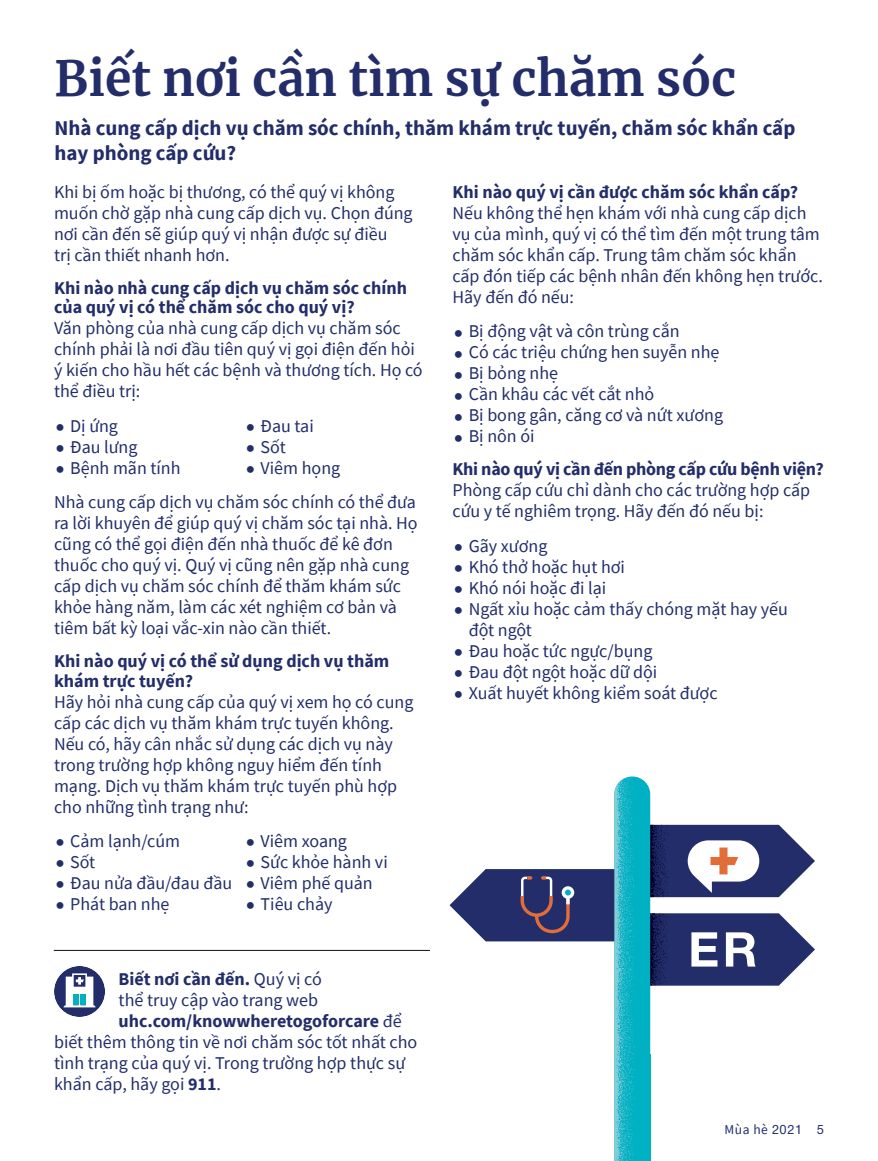
<style>
.page{position:relative;width:878px;height:1161px;background:#fff}
.page>*{position:absolute;margin:0;border:0;box-sizing:border-box;transform-origin:0 0}
.t1{font:700 48px "Merriweather";color:#222d6a}
.t2{font:700 21px/25.2px "Source Sans Pro";color:#222d6a}
.t3{font:18px/21px "Source Sans Pro";color:#222d6a}
.t4{font:700 18px/19.5px "Source Sans Pro";color:#222d6a}
.t5{font:13.5px "Source Sans Pro";color:#222d6a}
.s1{font-weight:400}
.s2{font-weight:700}
.s3{font-family:"UHC Sans";font-weight:500}
</style>
<div class="page">
<hr style="left:54px;top:950px;width:376px;height:1px;background:#121212">
<div style="left:54px;top:966px;width:51px;height:51px;background:#222d6a;border-radius:50%"></div>
<svg style="left:64px;top:973px;width:31px;height:34px"></svg>
<div style="left:73px;top:995px;width:5px;height:10px;background:#00b0c3"></div>
<div style="left:81px;top:995px;width:5px;height:10px;background:#00b0c3"></div>
<svg style="left:449px;top:776px;width:366px;height:385px"></svg>
<h1 class="t1" style="left:55px;top:45px;width:683px">Biết nơi cần tìm sự chăm sóc</h1>
<p class="t2" style="left:55px;top:115px;width:742px">Nhà cung cấp dịch vụ chăm sóc chính, thăm khám trực tuyến, chăm sóc khẩn cấp hay phòng cấp cứu?</p>
<p class="t3" style="left:54px;top:181px;width:360px">Khi bị ốm hoặc bị thương, có thể quý vị không muốn chờ gặp nhà cung cấp dịch vụ. Chọn đúng nơi cần đến sẽ giúp quý vị nhận được sự điều<br>trị cần thiết nhanh hơn.</p>
<p class="t4" style="left:54px;top:278px;width:354px">Khi nào nhà cung cấp dịch vụ chăm sóc chính của quý vị có thể chăm sóc cho quý vị?</p>
<p class="t3" style="left:54px;top:317px;width:370px">Văn phòng của nhà cung cấp dịch vụ chăm sóc chính phải là nơi đầu tiên quý vị gọi điện đến hỏi ý kiến cho hầu hết các bệnh và thương tích. Họ có thể điều trị:</p>
<p class="t3" style="left:70px;top:415px;width:112px">Dị ứng<br>Đau lưng<br>Bệnh mãn tính</p>
<p class="t3" style="left:260px;top:415px;width:81px">Đau tai<br>Sốt<br>Viêm họng</p>
<p class="t3" style="left:54px;top:491px;width:365px">Nhà cung cấp dịch vụ chăm sóc chính có thể đưa ra lời khuyên để giúp quý vị chăm sóc tại nhà. Họ cũng có thể gọi điện đến nhà thuốc để kê đơn thuốc cho quý vị. Quý vị cũng nên gặp nhà cung cấp dịch vụ chăm sóc chính để thăm khám sức khỏe hàng năm, làm các xét nghiệm cơ bản và tiêm bất kỳ loại vắc-xin nào cần thiết.</p>
<p class="t4" style="left:54px;top:651px;width:337px">Khi nào quý vị có thể sử dụng dịch vụ thăm khám trực tuyến?</p>
<p class="t3" style="left:54px;top:691px;width:361px">Hãy hỏi nhà cung cấp của quý vị xem họ có cung cấp các dịch vụ thăm khám trực tuyến không.<br>Nếu có, hãy cân nhắc sử dụng các dịch vụ này trong trường hợp không nguy hiểm đến tính mạng. Dịch vụ thăm khám trực tuyến phù hợp cho những tình trạng như:</p>
<p class="t3" style="left:70px;top:830px;width:163px">Cảm lạnh/cúm<br>Sốt<br>Đau nửa đầu/đau đầu<br>Phát ban nhẹ</p>
<p class="t3" style="left:260px;top:830px;width:129px">Viêm xoang<br>Sức khỏe hành vi<br>Viêm phế quản<br>Tiêu chảy</p>
<p class="t4" style="left:119px;top:969px;width:205px">Biết nơi cần đến. <span class="s1">Quý vị có</span></p>
<p class="t3" style="left:119px;top:990px;width:201px">thể truy cập vào trang web</p>
<p class="t4" style="left:119px;top:1011px;width:285px">uhc.com/knowwheretogoforcare <span class="s1">để</span></p>
<p class="t3" style="left:54px;top:1032px;width:365px">biết thêm thông tin về nơi chăm sóc tốt nhất cho</p>
<p class="t3" style="left:54px;top:1053px;width:352px">tình trạng của quý vị. Trong trường hợp thực sự</p>
<p class="t3" style="left:54px;top:1074px;width:169px">khẩn cấp, hãy gọi <span class="s2">911</span>.</p>
<p class="t4" style="left:452px;top:182px;width:347px">Khi nào quý vị cần được chăm sóc khẩn cấp?</p>
<p class="t3" style="left:452px;top:202px;width:372px">Nếu không thể hẹn khám với nhà cung cấp dịch vụ của mình, quý vị có thể tìm đến một trung tâm chăm sóc khẩn cấp. Trung tâm chăm sóc khẩn cấp đón tiếp các bệnh nhân đến không hẹn trước.<br>Hãy đến đó nếu:</p>
<p class="t3" style="left:468px;top:321px;width:256px">Bị động vật và côn trùng cắn<br>Có các triệu chứng hen suyễn nhẹ<br>Bị bỏng nhẹ<br>Cần khâu các vết cắt nhỏ<br>Bị bong gân, căng cơ và nứt xương<br>Bị nôn ói</p>
<p class="t4" style="left:452px;top:459px;width:373px">Khi nào quý vị cần đến phòng cấp cứu bệnh viện?</p>
<p class="t3" style="left:452px;top:480px;width:359px">Phòng cấp cứu chỉ dành cho các trường hợp cấp cứu y tế nghiêm trọng. Hãy đến đó nếu bị:</p>
<p class="t3" style="left:468px;top:535px;width:321px">Gãy xương<br>Khó thở hoặc hụt hơi<br>Khó nói hoặc đi lại<br>Ngất xỉu hoặc cảm thấy chóng mặt hay yếu đột ngột<br>Đau hoặc tức ngực/bụng<br>Đau đột ngột hoặc dữ dội<br>Xuất huyết không kiểm soát được</p>
<p class="t5" style="left:724px;top:1121px;width:101px">Mùa hè <span class="s3">2021 5</span></p>
</div>
